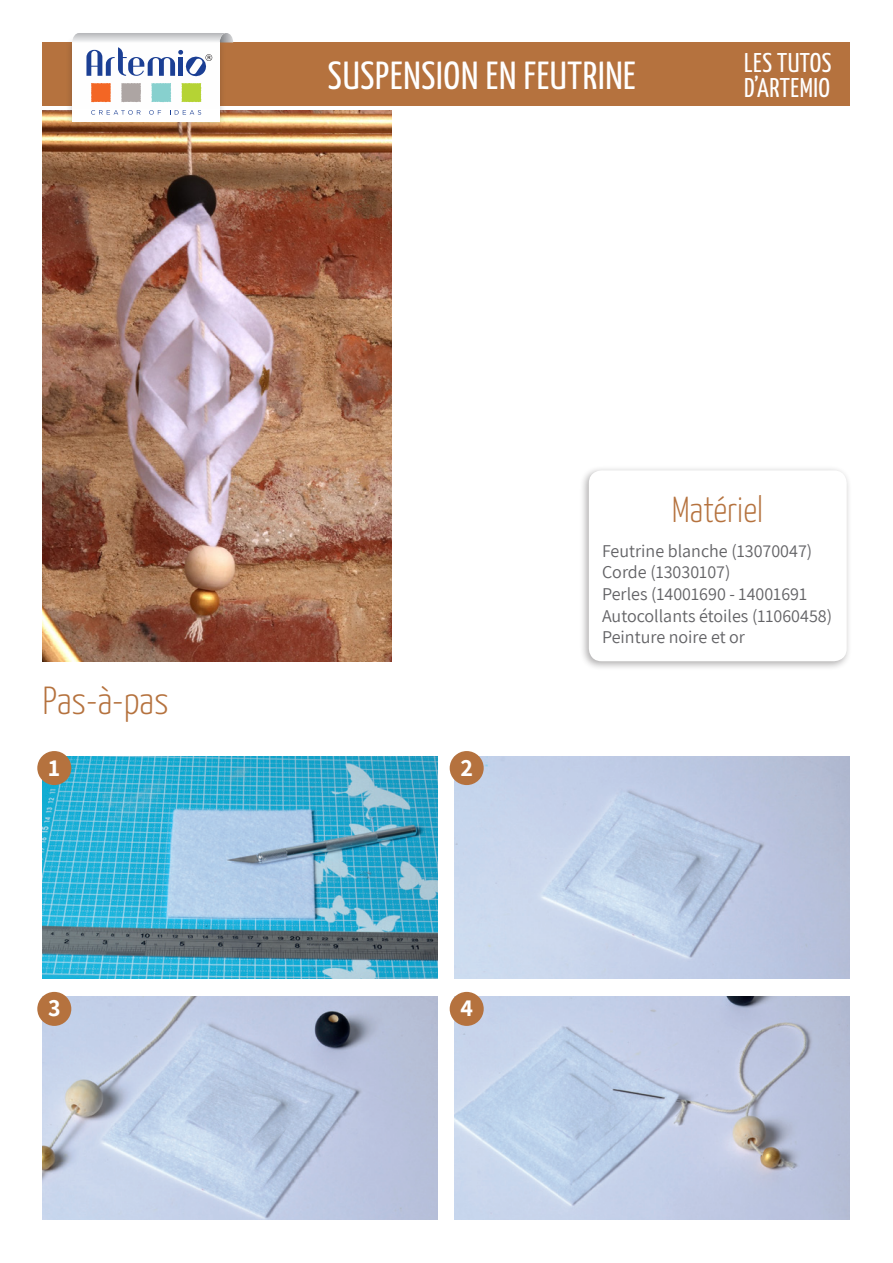
<style>
.page{position:relative;width:893px;height:1263px;background:#fff}
.page>*{position:absolute;margin:0;border:0;box-sizing:border-box;transform-origin:0 0}
.Titre_pas_a_pas{font:39px "Yanone Kaffeesatz";letter-spacing:.02em;color:#fff}
.Titre_Section{font:300 39px "Yanone Kaffeesatz";color:#b5723e}
.Titre_Section-2{font:300 36px "Yanone Kaffeesatz";color:#b5723e}
.Les_tutos_d_Artemio{font:27px "Yanone Kaffeesatz";letter-spacing:.02em;color:#fff}
.t1{font:700 24px "Assistant";color:#fff}
.t2{font:18px "Assistant";color:#636366}
</style>
<div class="page">
<img style="left:43px;top:111px;width:348px;height:550px">
<div style="left:43px;top:43px;width:807px;height:63px;background:#b5723e"></div>
<div style="left:66px;top:36px;width:160px;height:94px;background:#231f20;opacity:.25"></div>
<div style="left:72px;top:42px;width:148px;height:80px;background:#fff"></div>
<svg style="left:72px;top:33px;width:161px;height:82px"></svg>
<div style="left:579px;top:465px;width:272px;height:205px;background:#231f20;opacity:.35"></div>
<div style="left:589px;top:470px;width:258px;height:191px;background:#fff;border-radius:13px"></div>
<img style="left:42px;top:756px;width:395px;height:223px">
<img style="left:42px;top:997px;width:395px;height:223px">
<img style="left:455px;top:756px;width:395px;height:223px">
<img style="left:455px;top:997px;width:395px;height:223px">
<div style="left:37px;top:751px;width:34px;height:34px;background:#b5723e;border-radius:50%"></div>
<div style="left:37px;top:992px;width:34px;height:34px;background:#b5723e;border-radius:50%"></div>
<div style="left:450px;top:751px;width:34px;height:34px;background:#b5723e;border-radius:50%"></div>
<div style="left:450px;top:992px;width:34px;height:34px;background:#b5723e;border-radius:50%"></div>
<p class="Titre_Section" style="left:43px;top:672px;width:128px">Pas-à-pas</p>
<p class="t1" style="left:49px;top:751px;width:13px">1</p>
<p class="t1" style="left:48px;top:992px;width:14px">3</p>
<p class="Titre_pas_a_pas" style="left:328px;top:47px;width:309px">SUSPENSION EN FEUTRINE</p>
<p class="Les_tutos_d_Artemio" style="left:744px;top:43px;width:89px">LES TUTOS</p>
<p class="Les_tutos_d_Artemio" style="left:744px;top:68px;width:87px">D’ARTEMIO</p>
<p class="Titre_Section-2" style="left:672px;top:484px;width:93px">Matériel</p>
<p class="t1" style="left:460px;top:751px;width:14px">2</p>
<p class="t1" style="left:460px;top:992px;width:14px">4</p>
<p class="t2" style="left:602px;top:538px;width:212px">Feutrine blanche (13070047)</p>
<p class="t2" style="left:602px;top:560px;width:130px">Corde (13030107)</p>
<p class="t2" style="left:602px;top:582px;width:207px">Perles (14001690 - 14001691</p>
<p class="t2" style="left:602px;top:603px;width:232px">Autocollants étoiles (11060458)</p>
<p class="t2" style="left:602px;top:625px;width:145px">Peinture noire et or</p>
</div>
